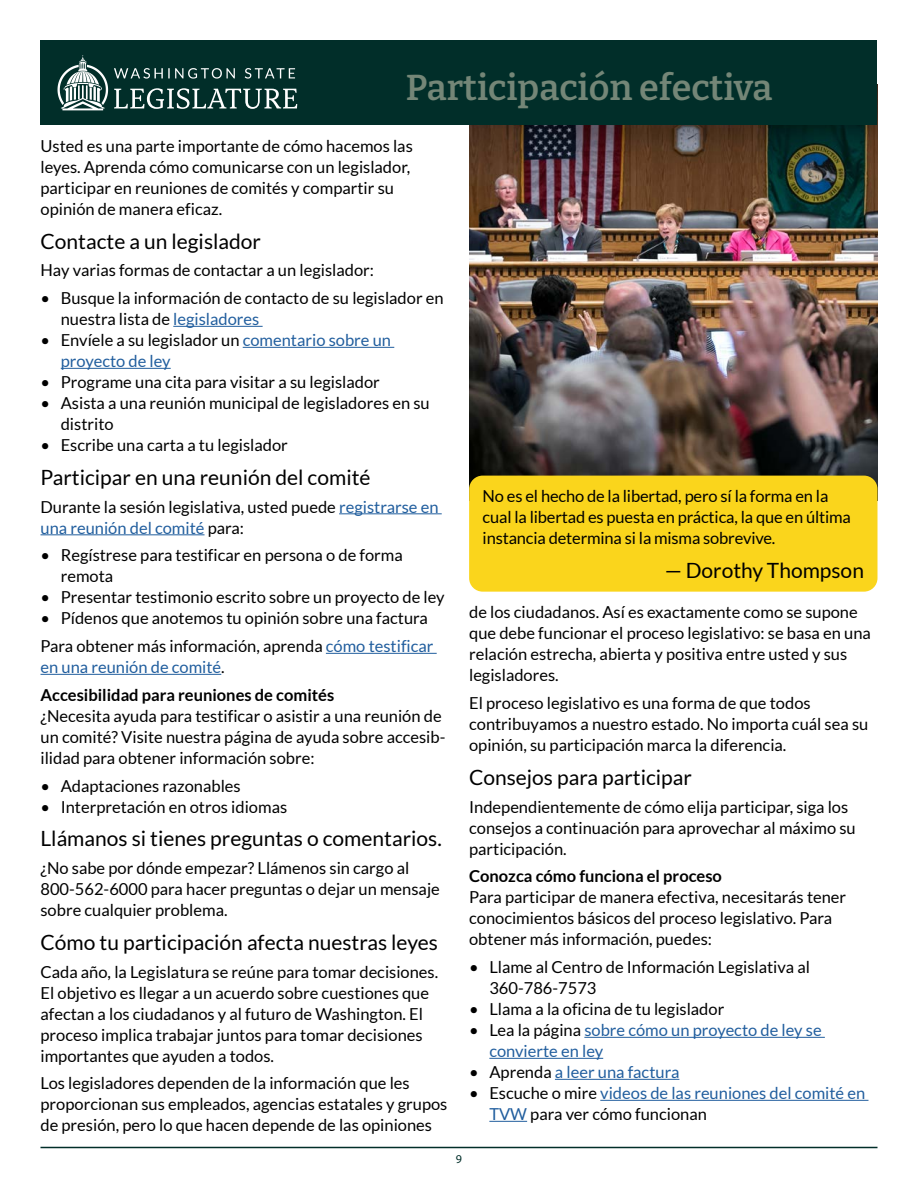
<style>
.page{position:relative;width:918px;height:1188px;background:#fff}
.page>*{position:absolute;margin:0;border:0;box-sizing:border-box;transform-origin:0 0}
.t1{font:100 36px "Bitter";color:#748677}
.t2{font:21px "Lato";color:#000}
.t3{font:16.5px/21px "Lato";color:#000}
.t4{font:16.5px/21px "Lato";color:#215e9e}
.t5{font:700 16.5px/27.8px "Lato";color:#000}
.t6{font:12px "Myriad Pro";color:#012e29}
.s1{color:#215e9e}
.s2{color:#000}
.s3{font-weight:400;color:#215e9e}
.s4{font-weight:400}
</style>
<div class="page">
<hr style="left:173px;top:326px;width:90px;height:1px;background:#215e9e">
<hr style="left:243px;top:347px;width:151px;height:1px;background:#215e9e">
<hr style="left:61px;top:368px;width:110px;height:1px;background:#215e9e">
<hr style="left:339px;top:513px;width:103px;height:1px;background:#215e9e">
<hr style="left:40px;top:534px;width:165px;height:1px;background:#215e9e">
<hr style="left:326px;top:653px;width:111px;height:1px;background:#215e9e">
<hr style="left:40px;top:674px;width:181px;height:1px;background:#215e9e">
<hr style="left:584px;top:1037px;width:241px;height:1px;background:#215e9e">
<hr style="left:489px;top:1058px;width:114px;height:1px;background:#215e9e">
<hr style="left:555px;top:1079px;width:124px;height:1px;background:#215e9e">
<hr style="left:600px;top:1100px;width:268px;height:1px;background:#215e9e">
<hr style="left:489px;top:1121px;width:38px;height:1px;background:#215e9e">
<img style="left:469px;top:125px;width:408px;height:361px">
<div style="left:469px;top:476px;width:409px;height:116px;background:#fad51c;border-radius:14px"></div>
<div style="left:40px;top:40px;width:838px;height:85px;background:#012e29"></div>
<svg style="left:58px;top:55px;width:239px;height:55px"></svg>
<hr style="left:40px;top:1147px;width:838px;height:1px;background:#012e29">
<h1 class="t1" style="left:406px;top:64px;width:368px">Participación efectiva</h1>
<p class="t3" style="left:40px;top:135px;width:374px">Usted es una parte importante de cómo hacemos las leyes. Aprenda cómo comunicarse con un legislador, participar en reuniones de comités y compartir su opinión de manera eficaz.</p>
<p class="t2" style="left:40px;top:229px;width:222px">Contacte a un legislador</p>
<p class="t3" style="left:40px;top:260px;width:335px">Hay varias formas de contactar a un legislador:</p>
<p class="t3" style="left:61px;top:288px;width:384px;text-indent:-20px">• Busque la información de contacto de su legislador en nuestra lista de <span class="s1">legisladores</span></p>
<p class="t4" style="left:61px;top:330px;width:332px;text-indent:-20px"><span class="s2">• Envíele a su legislador un</span> comentario sobre un proyecto de ley</p>
<p class="t3" style="left:40px;top:372px;width:341px">• Programe una cita para visitar a su legislador</p>
<p class="t3" style="left:61px;top:393px;width:370px;text-indent:-20px">• Asista a una reunión municipal de legisladores en su distrito</p>
<p class="t3" style="left:40px;top:435px;width:249px">• Escribe una carta a tu legislador</p>
<p class="t2" style="left:40px;top:466px;width:332px">Participar en una reunión del comité</p>
<p class="t3" style="left:40px;top:496px;width:400px">Durante la sesión legislativa, usted puede <span class="s1">registrarse en una reunión del comité</span> para:</p>
<p class="t3" style="left:61px;top:545px;width:344px;text-indent:-20px">• Regístrese para testificar en persona o de forma remota</p>
<p class="t3" style="left:40px;top:587px;width:406px">• Presentar testimonio escrito sobre un proyecto de ley</p>
<p class="t3" style="left:40px;top:604px;width:395px;line-height:27.8px">• Pídenos que anotemos tu opinión sobre una factura<br>Para obtener más información, aprenda <span class="s1">cómo testificar</span></p>
<p class="t5" style="left:40px;top:653px;width:295px"><span class="s3">en una reunión de comité</span><span class="s4">.<br></span>Accesibilidad para reuniones de comités</p>
<p class="t3" style="left:40px;top:705px;width:406px">¿Necesita ayuda para testificar o asistir a una reunión de un comité? Visite nuestra página de ayuda sobre accesib&shy;ilidad para obtener información sobre:</p>
<p class="t3" style="left:40px;top:775px;width:202px">• Adaptaciones razonables</p>
<p class="t3" style="left:40px;top:796px;width:248px">• Interpretación en otros idiomas</p>
<p class="t2" style="left:40px;top:827px;width:403px">Llámanos si tienes preguntas o comentarios.</p>
<p class="t3" style="left:40px;top:858px;width:401px">¿No sabe por dónde empezar? Llámenos sin cargo al<br>800-562-6000 para hacer preguntas o dejar un mensaje sobre cualquier problema.</p>
<p class="t2" style="left:40px;top:931px;width:399px">Cómo tu participación afecta nuestras leyes</p>
<p class="t3" style="left:40px;top:961px;width:399px">Cada año, la Legislatura se reúne para tomar decisiones.<br>El objetivo es llegar a un acuerdo sobre cuestiones que afectan a los ciudadanos y al futuro de Washington. El proceso implica trabajar juntos para tomar decisiones importantes que ayuden a todos.</p>
<p class="t3" style="left:40px;top:1073px;width:408px">Los legisladores dependen de la información que les proporcionan sus empleados, agencias estatales y grupos de presión, pero lo que hacen depende de las opiniones</p>
<p class="t3" style="left:483px;top:486px;width:370px">No es el hecho de la libertad, pero sí la forma en la cual la libertad es puesta en práctica, la que en última instancia determina si la misma sobrevive.</p>
<p class="t2" style="left:665px;top:559px;width:201px">— Dorothy Thompson</p>
<p class="t3" style="left:469px;top:602px;width:403px">de los ciudadanos. Así es exactamente como se supone que debe funcionar el proceso legislativo: se basa en una relación estrecha, abierta y positiva entre usted y sus legisladores.</p>
<p class="t3" style="left:469px;top:693px;width:401px">El proceso legislativo es una forma de que todos contribuyamos a nuestro estado. No importa cuál sea su opinión, su participación marca la diferencia.</p>
<p class="t2" style="left:469px;top:766px;width:224px">Consejos para participar</p>
<p class="t3" style="left:469px;top:796px;width:388px">Independientemente de cómo elija participar, siga los consejos a continuación para aprovechar al máximo su participación.</p>
<p class="t5" style="left:469px;top:862px;width:254px">Conozca cómo funciona el proceso</p>
<p class="t3" style="left:469px;top:887px;width:379px">Para participar de manera efectiva, necesitarás tener conocimientos básicos del proceso legislativo. Para obtener más información, puedes:</p>
<p class="t3" style="left:489px;top:957px;width:322px;text-indent:-20px">• Llame al Centro de Información Legislativa al<br>360-786-7573</p>
<p class="t3" style="left:469px;top:999px;width:257px">• Llama a la oficina de tu legislador</p>
<p class="t4" style="left:489px;top:1020px;width:334px;text-indent:-20px"><span class="s2">• Lea la página</span> sobre cómo un proyecto de ley se convierte en ley</p>
<p class="t4" style="left:469px;top:1062px;width:212px"><span class="s2">• Aprenda</span> a leer una factura</p>
<p class="t4" style="left:489px;top:1083px;width:377px;text-indent:-20px"><span class="s2">• Escuche o mire</span> videos de las reuniones del comité en<br>TVW <span class="s2">para ver cómo funcionan</span></p>
<p class="t6" style="left:456px;top:1152px;width:8px">9</p>
</div>
